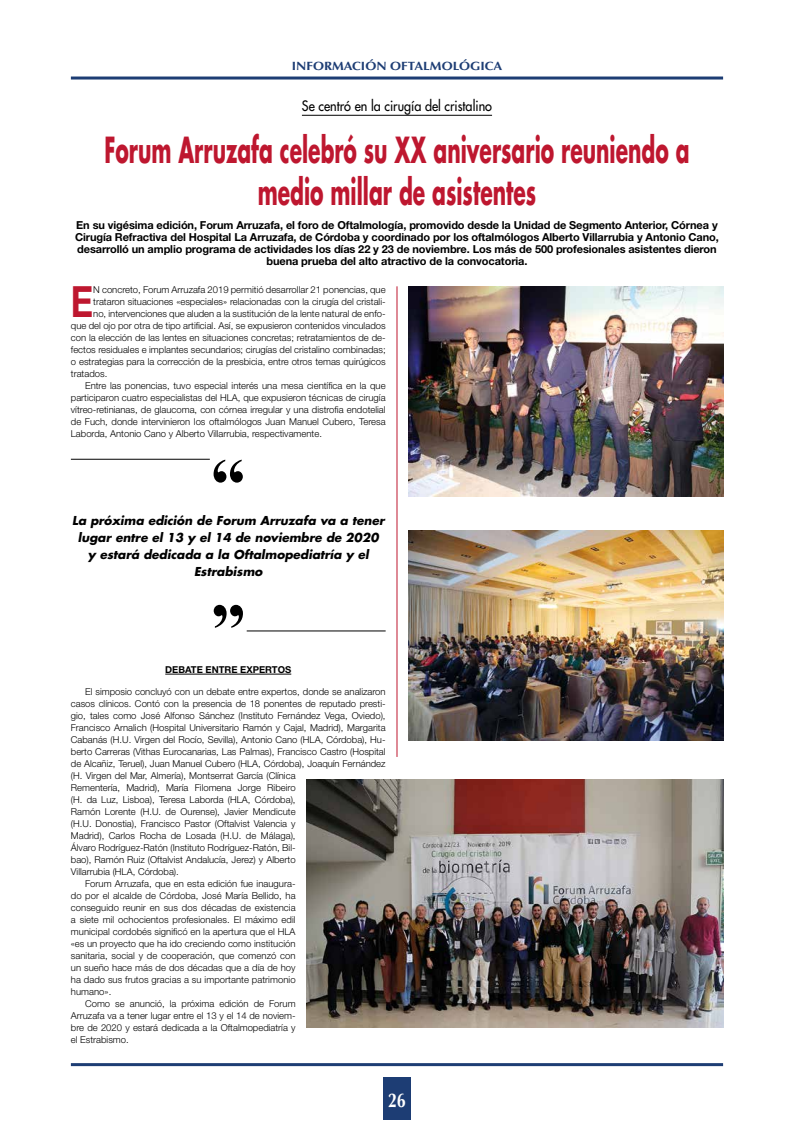
<style>
.page{position:relative;width:794px;height:1134px;background:#fff}
.page>*{position:absolute;margin:0;border:0;box-sizing:border-box;transform-origin:0 0}
.t1{font:700 70px "Times New Roman MT Std";color:#000}
.t2{font:700 43.1px "Helvetica Neue LT Std";color:#be172f;scale:.8 1}
.t3{font:700 35px/42px "Futura Std";color:#be172f;text-align:center;scale:.58 1}
.t4{font:700 20px "Optima LT Std";color:#fff;scale:.8 1}
.t5{font:500 14px "Futura Std";color:#000;scale:.9 1}
.t6{font:italic 700 12px/17px "Futura Std";color:#000;text-align:center}
.t7{font:700 12px "Optima LT Std";color:#1d3d74;scale:1.1 1}
.t8{font:700 11px/12px "Helvetica Neue LT Std";letter-spacing:-.01em;color:#000;text-align:center}
.t9{font:300 9.5px "Helvetica Neue LT Std";color:#000}
.t10{font:700 9.5px "Helvetica Neue LT Std";color:#000}
</style>
<div class="page">
<div style="left:383px;top:1078px;width:28px;height:42px;background:#1d3d74"></div>
<hr style="left:71px;top:77px;width:652px;height:3px;background:#1d3d74">
<hr style="left:71px;top:1063px;width:652px;height:3px;background:#1d3d74">
<hr style="left:165px;top:674px;width:126px;height:1px;background:#000">
<hr style="left:71px;top:459px;width:139px;height:1px;background:#000">
<hr style="left:247px;top:631px;width:139px;height:1px;background:#000">
<hr style="left:302px;top:115px;width:190px;height:1px;background:#000">
<img style="left:307px;top:779px;width:416px;height:248px">
<img style="left:408px;top:286px;width:315px;height:210px">
<img style="left:408px;top:531px;width:315px;height:210px">
<hr style="left:397px;top:286px;width:1px;height:471px;background:#be172f">
<p class="t7" style="left:292px;top:59px;width:193px">INFORMACIÓN OFTALMOLÓGICA</p>
<h3 class="t5" style="left:302px;top:97px;width:213px">Se centró en la cirugía del cristalino</h3>
<h3 class="t3" style="left:104px;top:128px;width:1010px">Forum Arruzafa celebró su XX aniversario reuniendo a medio millar de asistentes</h3>
<p class="t8" style="left:75px;top:219px;width:645px">En su vigésima edición, Forum Arruzafa, el foro de Oftalmología, promovido desde la Unidad de Segmento Anterior, Córnea y Cirugía Refractiva del Hospital La Arruzafa, de Córdoba y coordinado por los oftalmólogos Alberto Villarrubia y Antonio Cano, desarrolló un amplio programa de actividades los días 22 y 23 de noviembre. Los más de 500 profesionales asistentes dieron buena prueba del alto atractivo de la convocatoria.</p>
<h2 class="t2" style="left:71px;top:275px;width:29px">E</h2>
<p class="t9" style="left:93px;top:284px;width:294px">N concreto, Forum Arruzafa 2019 permitió desarrollar 21 ponencias, que</p>
<p class="t9" style="left:93px;top:296px;width:294px">trataron situaciones «especiales» relacionadas con la cirugía del cristali-</p>
<p class="t9" style="left:93px;top:308px;width:294px">no, intervenciones que aluden a la sustitución de la lente natural de enfo-</p>
<p class="t9" style="left:71px;top:320px;width:316px">que del ojo por otra de tipo artificial. Así, se expusieron contenidos vinculados</p>
<p class="t9" style="left:71px;top:332px;width:316px">con la elección de las lentes en situaciones concretas; retratamientos de de-</p>
<p class="t9" style="left:71px;top:344px;width:316px">fectos residuales e implantes secundarios; cirugías del cristalino combinadas;</p>
<p class="t9" style="left:71px;top:356px;width:316px">o estrategias para la corrección de la presbicia, entre otros temas quirúgicos</p>
<p class="t9" style="left:71px;top:368px;width:38px">tratados.</p>
<p class="t9" style="left:85px;top:380px;width:302px">Entre las ponencias, tuvo especial interés una mesa científica en la que</p>
<p class="t9" style="left:71px;top:392px;width:316px">participaron cuatro especialistas del HLA, que expusieron técnicas de cirugía</p>
<p class="t9" style="left:71px;top:404px;width:316px">vítreo-retinianas, de glaucoma, con córnea irregular y una distrofia endotelial</p>
<p class="t9" style="left:71px;top:416px;width:316px">de Fuch, donde intervinieron los oftalmólogos Juan Manuel Cubero, Teresa</p>
<p class="t9" style="left:71px;top:428px;width:253px">Laborda, Antonio Cano y Alberto Villarrubia, respectivamente.</p>
<h1 class="t1" style="left:211px;top:441px;width:36px">“</h1>
<p class="t6" style="left:72px;top:512px;width:314px">La próxima edición de Forum Arruzafa va a tener</p>
<p class="t6" style="left:78px;top:529px;width:302px">lugar entre el 13 y el 14 de noviembre de 2020 y estará dedicada a la Oftalmopediatría y el<br>Estrabismo</p>
<h1 class="t1" style="left:211px;top:587px;width:36px">”</h1>
<p class="t10" style="left:165px;top:664px;width:127px">DEBATE ENTRE EXPERTOS</p>
<p class="t9" style="left:85px;top:686px;width:302px">El simposio concluyó con un debate entre expertos, donde se analizaron</p>
<p class="t9" style="left:71px;top:698px;width:316px">casos clínicos. Contó con la presencia de 18 ponentes de reputado presti-</p>
<p class="t9" style="left:71px;top:710px;width:316px">gio, tales como José Alfonso Sánchez (Instituto Fernández Vega, Oviedo),</p>
<p class="t9" style="left:71px;top:722px;width:316px">Francisco Arnalich (Hospital Universitario Ramón y Cajal, Madrid), Margarita</p>
<p class="t9" style="left:71px;top:734px;width:316px">Cabanás (H.U. Virgen del Rocío, Sevilla), Antonio Cano (HLA, Córdoba), Hu-</p>
<p class="t9" style="left:71px;top:746px;width:316px">berto Carreras (Vithas Eurocanarias, Las Palmas), Francisco Castro (Hospital</p>
<p class="t9" style="left:71px;top:758px;width:316px">de Alcañiz, Teruel), Juan Manuel Cubero (HLA, Córdoba), Joaquín Fernández</p>
<p class="t9" style="left:71px;top:770px;width:226px">(H. Virgen del Mar, Almería), Montserrat García (Clínica</p>
<p class="t9" style="left:71px;top:782px;width:226px">Rementería, Madrid), María Filomena Jorge Ribeiro</p>
<p class="t9" style="left:71px;top:794px;width:226px">(H. da Luz, Lisboa), Teresa Laborda (HLA, Córdoba),</p>
<p class="t9" style="left:71px;top:806px;width:226px">Ramón Lorente (H.U. de Ourense), Javier Mendicute</p>
<p class="t9" style="left:71px;top:818px;width:226px">(H.U. Donostia), Francisco Pastor (Oftalvist Valencia y</p>
<p class="t9" style="left:71px;top:830px;width:226px">Madrid), Carlos Rocha de Losada (H.U. de Málaga),</p>
<p class="t9" style="left:71px;top:842px;width:226px">Álvaro Rodríguez-Ratón (Instituto Rodríguez-Ratón, Bil-</p>
<p class="t9" style="left:71px;top:854px;width:226px">bao), Ramón Ruiz (Oftalvist Andalucía, Jerez) y Alberto</p>
<p class="t9" style="left:71px;top:866px;width:109px">Villarrubia (HLA, Córdoba).</p>
<p class="t9" style="left:85px;top:878px;width:212px">Forum Arruzafa, que en esta edición fue inaugura-</p>
<p class="t9" style="left:71px;top:890px;width:226px">do por el alcalde de Córdoba, José María Bellido, ha</p>
<p class="t9" style="left:71px;top:902px;width:226px">conseguido reunir en sus dos décadas de existencia</p>
<p class="t9" style="left:71px;top:914px;width:226px">a siete mil ochocientos profesionales. El máximo edil</p>
<p class="t9" style="left:71px;top:926px;width:226px">municipal cordobés significó en la apertura que el HLA</p>
<p class="t9" style="left:71px;top:938px;width:226px">«es un proyecto que ha ido creciendo como institución</p>
<p class="t9" style="left:71px;top:950px;width:226px">sanitaria, social y de cooperación, que comenzó con</p>
<p class="t9" style="left:71px;top:962px;width:226px">un sueño hace más de dos décadas que a día de hoy</p>
<p class="t9" style="left:71px;top:974px;width:226px">ha dado sus frutos gracias a su importante patrimonio</p>
<p class="t9" style="left:71px;top:986px;width:42px">humano».</p>
<p class="t9" style="left:85px;top:998px;width:212px">Como se anunció, la próxima edición de Forum</p>
<p class="t9" style="left:71px;top:1010px;width:226px">Arruzafa va a tener lugar entre el 13 y el 14 de noviem-</p>
<p class="t9" style="left:71px;top:1022px;width:226px">bre de 2020 y estará dedicada a la Oftalmopediatría y</p>
<p class="t9" style="left:71px;top:1034px;width:59px">el Estrabismo.</p>
<h3 class="t4" style="left:388px;top:1088px;width:24px">26</h3>
</div>
